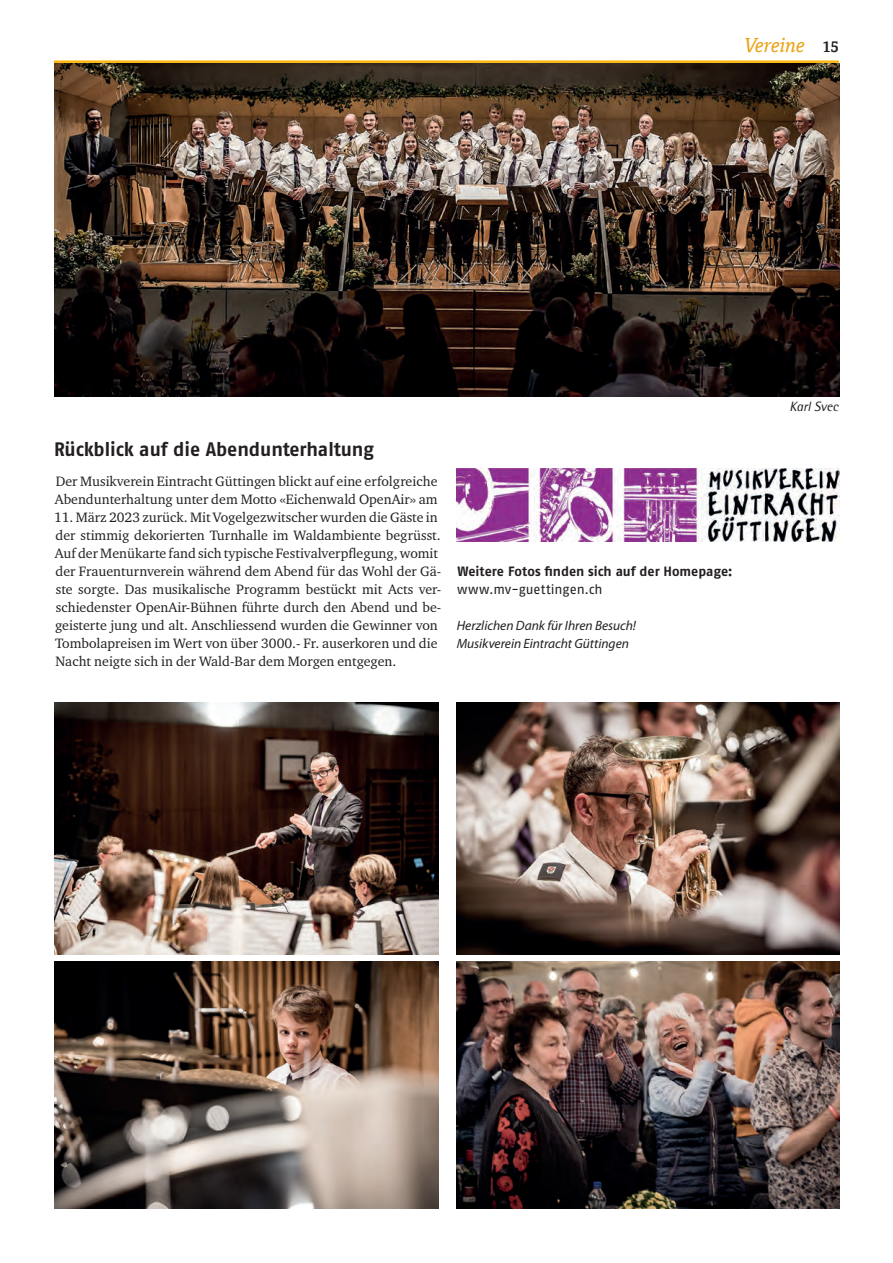
<style>
.page{position:relative;width:893px;height:1263px;background:#fff}
.page>*{position:absolute;margin:0;border:0;box-sizing:border-box;transform-origin:0 0}
.t1{font:700 19.5px "Fago OT";letter-spacing:-.005em;color:#231f20}
.t2{font:italic 19.5px "Cordale";letter-spacing:-.01em;color:#eaa315}
.t3{font:13.95px/18px "Charter ITC Pro";color:#231f20}
.t4{font:italic 13.5px/18px "Myriad Pro";color:#231f20}
.t5{font:700 13.5px "Fago OT";color:#231f20}
.t6{font:13.5px "Fago OT";letter-spacing:.005em;color:#231f20}
.t7{font:italic 13.5px "AT Rotis Semi Sans";letter-spacing:-.005em;color:#231f20}
.s1{font-weight:700;font-style:normal;font-size:15px;color:#231f20}
</style>
<div class="page">
<hr style="left:54px;top:60px;width:785px;height:3px;background:#fcb814">
<img style="left:456px;top:469px;width:384px;height:72px">
<img style="left:55px;top:702px;width:383px;height:252px">
<img style="left:55px;top:961px;width:383px;height:248px">
<img style="left:456px;top:702px;width:384px;height:252px">
<img style="left:456px;top:961px;width:384px;height:248px">
<img style="left:55px;top:63px;width:785px;height:333px">
<h1 class="t2" style="left:743px;top:34px;width:97px">Vereine <span class="s1">15</span></h1>
<h1 class="t1" style="left:54px;top:438px;width:321px">Rückblick auf die Abendunterhaltung</h1>
<p class="t3" style="left:55px;top:472px;width:384px">Der Musikverein Eintracht Güttingen blickt auf eine erfolgreiche<br>Abendunterhaltung unter dem Motto «Eichenwald OpenAir» am</p>
<p class="t3" style="left:54px;top:508px;width:389px">11. März 2023 zurück. Mit Vogelgezwitscher wurden die Gäste in der stimmig dekorierten Turnhalle im Waldambiente begrüsst.<br>Auf der Menükarte fand sich typische Festivalverpflegung, womit der Frauenturnverein während dem Abend für das Wohl der Gä&shy;ste sorgte. Das musikalische Programm bestückt mit Acts ver&shy;schiedenster OpenAir-Bühnen führte durch den Abend und be&shy;geisterte jung und alt. Anschliessend wurden die Gewinner von Tombolapreisen im Wert von über 3000.- Fr. auserkoren und die Nacht neigte sich in der Wald-Bar dem Morgen entgegen.</p>
<p class="t5" style="left:457px;top:563px;width:277px">Weitere Fotos finden sich auf der Homepage:</p>
<p class="t6" style="left:457px;top:581px;width:147px">www.mv-guettingen.ch</p>
<p class="t4" style="left:457px;top:616px;width:181px">Herzlichen Dank für Ihren Besuch!<br>Musikverein Eintracht Güttingen</p>
<p class="t7" style="left:789px;top:398px;width:50px">Karl Svec</p>
</div>
